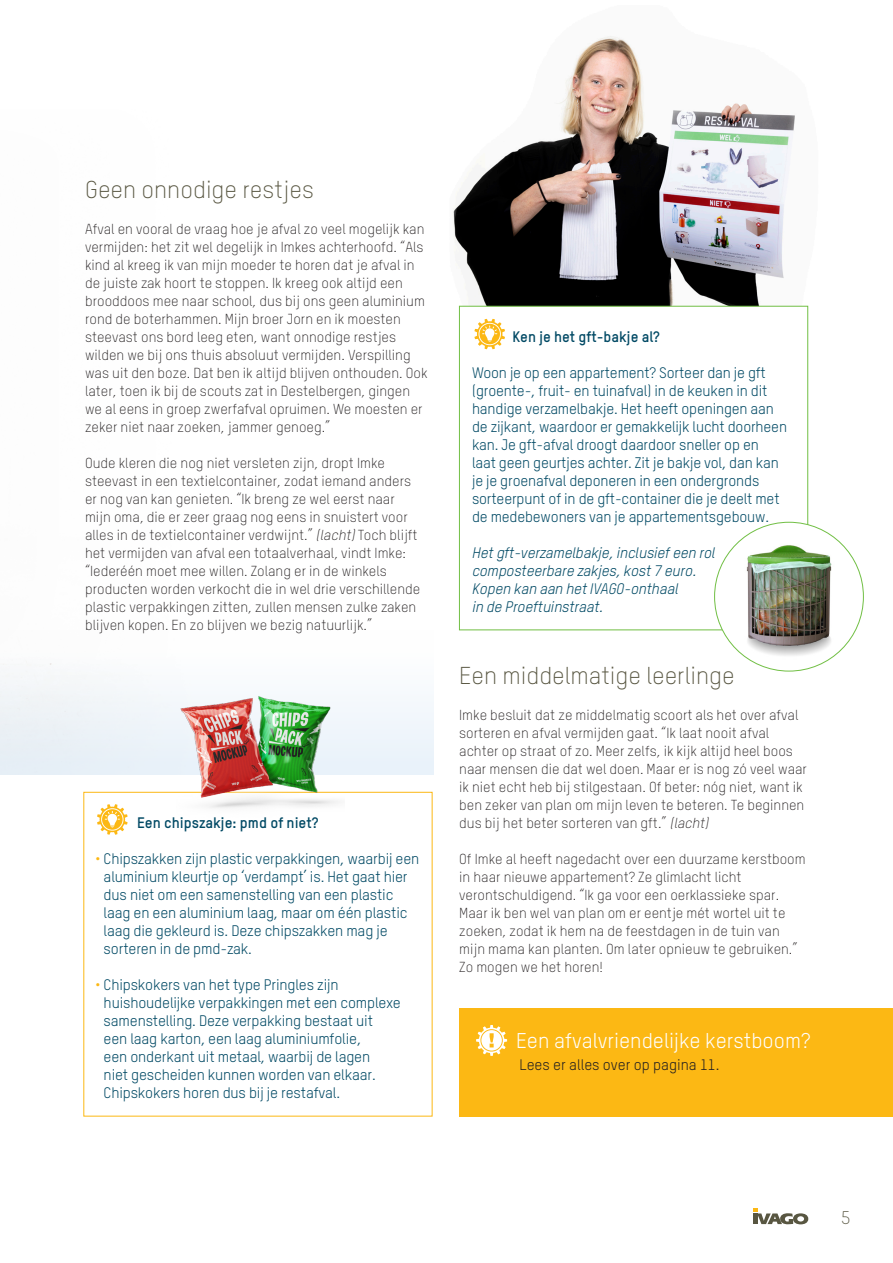
<style>
.page{position:relative;width:893px;height:1263px;background:#fff}
.page>*{position:absolute;margin:0;border:0;box-sizing:border-box;transform-origin:0 0}
.t1{font:300 24px "TSTAR";color:#585641}
.calendarium_datum{font:21px "TSTAR";color:#fff}
.t2{font:300 18px "TSTAR";color:#585641}
.calendarium_datum-2{font:15px/18px "TSTAR";letter-spacing:-.01em;color:#004964}
.calendarium_datum-3{font:italic 15px/18px "TSTAR";letter-spacing:-.01em;color:#004964}
.calendarium_datum-4{font:700 15px "TSTAR";color:#004964}
.calendarium_datum-5{font:15px "TSTAR";color:#231f20}
.calendarium_datum-6{font:300 14.25px/18px "TSTAR";color:#231f20}
.s1{font-style:italic}
.s2{color:#fcb814}
</style>
<div class="page">
<svg style="left:753px;top:1208px;width:55px;height:16px"></svg>
<img style="left:556px;top:36px;width:253px;height:280px">
<svg style="left:97px;top:804px;width:31px;height:31px"></svg>
<img style="left:174px;top:774px;width:171px;height:34px">
<div style="left:459px;top:306px;width:349px;height:324px;background:#fff;border:1px solid #71bf44"></div>
<div style="left:459px;top:1008px;width:434px;height:108px;background:#fcb814"></div>
<svg style="left:476px;top:1025px;width:31px;height:31px"></svg>
<div style="left:715px;top:522px;width:148px;height:149px;background:#fff;border-radius:50%"></div>
<img style="left:726px;top:538px;width:137px;height:130px">
<img style="left:0;top:110px;width:726px;height:664px">
<p class="t1" style="left:85px;top:175px;width:230px">Geen onnodige restjes</p>
<p class="calendarium_datum-6" style="left:85px;top:220px;width:344px">Afval en vooral de vraag hoe je afval zo veel mogelijk kan vermijden: het zit wel degelijk in Imkes achterhoofd. “Als kind al kreeg ik van mijn moeder te horen dat je afval in de juiste zak hoort te stoppen. Ik kreeg ook altijd een brooddoos mee naar school, dus bij ons geen aluminium rond de boterhammen. Mijn broer Jorn en ik moesten steevast ons bord leeg eten, want onnodige restjes wilden we bij ons thuis absoluut vermijden. Verspilling was uit den boze. Dat ben ik altijd blijven onthouden. Ook later, toen ik bij de scouts zat in Destelbergen, gingen we al eens in groep zwerfafval opruimen. We moesten er zeker niet naar zoeken, jammer genoeg.”</p>
<p class="calendarium_datum-6" style="left:85px;top:454px;width:337px">Oude kleren die nog niet versleten zijn, dropt Imke steevast in een textielcontainer, zodat iemand anders er nog van kan genieten. “Ik breng ze wel eerst naar mijn oma, die er zeer graag nog eens in snuistert voor alles in de textielcontainer verdwijnt.” <span class="s1">(lacht)</span>Toch blijft het vermijden van afval een totaalverhaal, vindt Imke: “Iederéén moet mee willen. Zolang er in de winkels producten worden verkocht die in wel drie verschillende plastic verpakkingen zitten, zullen mensen zulke zaken blijven kopen. En zo blijven we bezig natuurlijk.”</p>
<p class="calendarium_datum-4" style="left:137px;top:813px;width:183px">Een chipszakje: pmd of niet?</p>
<p class="calendarium_datum-2" style="left:104px;top:850px;width:317px;text-indent:-9px"><span class="s2">•</span> Chipszakken zijn plastic verpakkingen, waarbij een aluminium kleurtje op ‘verdampt’ is. Het gaat hier dus niet om een samenstelling van een plastic laag en een aluminium laag, maar om één plastic laag die gekleurd is. Deze chipszakken mag je sorteren in de pmd-zak.</p>
<p class="calendarium_datum-2" style="left:104px;top:976px;width:299px;text-indent:-9px"><span class="s2">•</span> Chipskokers van het type Pringles zijn huishoudelijke verpakkingen met een complexe samenstelling. Deze verpakking bestaat uit<br>een laag karton, een laag aluminiumfolie,<br>een onderkant uit metaal, waarbij de lagen<br>niet gescheiden kunnen worden van elkaar.<br>Chipskokers horen dus bij je restafval.</p>
<p class="calendarium_datum-4" style="left:512px;top:327px;width:149px">Ken je het gft-bakje al?</p>
<p class="calendarium_datum-2" style="left:472px;top:364px;width:317px">Woon je op een appartement? Sorteer dan je gft (groente-, fruit- en tuinafval) in de keuken in dit handige verzamelbakje. Het heeft openingen aan de zijkant, waardoor er gemakkelijk lucht doorheen kan. Je gft-afval droogt daardoor sneller op en<br>laat geen geurtjes achter. Zit je bakje vol, dan kan je je groenafval deponeren in een ondergronds sorteerpunt of in de gft-container die je deelt met de medebewoners van je appartementsgebouw.</p>
<p class="calendarium_datum-3" style="left:472px;top:544px;width:245px">Het gft-verzamelbakje, inclusief een rol composteerbare zakjes, kost 7 euro.</p>
<p class="calendarium_datum-3" style="left:472px;top:580px;width:208px">Kopen kan aan het IVAGO-onthaal</p>
<p class="calendarium_datum-3" style="left:472px;top:598px;width:132px">in de Proeftuinstraat.</p>
<p class="t1" style="left:459px;top:661px;width:277px">Een middelmatige leerlinge</p>
<p class="calendarium_datum-6" style="left:459px;top:706px;width:349px">Imke besluit dat ze middelmatig scoort als het over afval sorteren en afval vermijden gaat. “Ik laat nooit afval achter op straat of zo. Meer zelfs, ik kijk altijd heel boos naar mensen die dat wel doen. Maar er is nog zó veel waar ik niet echt heb bij stilgestaan. Of beter: nóg niet, want ik ben zeker van plan om mijn leven te beteren. Te beginnen dus bij het beter sorteren van gft.” <span class="s1">(lacht)</span></p>
<p class="calendarium_datum-6" style="left:459px;top:850px;width:348px">Of Imke al heeft nagedacht over een duurzame kerstboom in haar nieuwe appartement? Ze glimlacht licht verontschuldigend. “Ik ga voor een oerklassieke spar.<br>Maar ik ben wel van plan om er eentje mét wortel uit te zoeken, zodat ik hem na de feestdagen in de tuin van mijn mama kan planten. Om later opnieuw te gebruiken.” Zo mogen we het horen!</p>
<p class="calendarium_datum" style="left:516px;top:1027px;width:296px">Een afvalvriendelijke kerstboom?</p>
<p class="calendarium_datum-5" style="left:519px;top:1055px;width:201px">Lees er alles over op pagina 11.</p>
<p class="t2" style="left:841px;top:1207px;width:11px">5</p>
</div>
